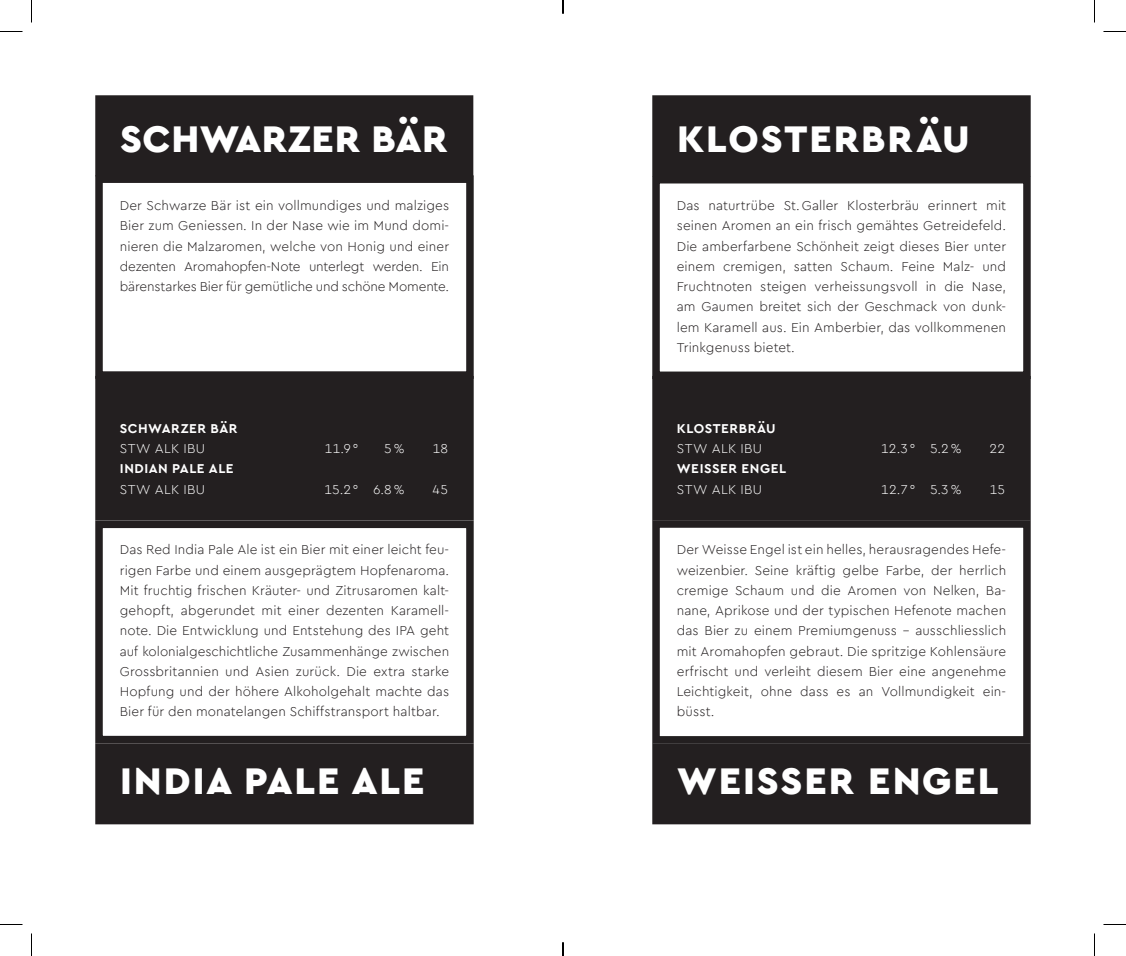
<style>
.page{position:relative;width:1126px;height:956px;background:#fff}
.page>*{position:absolute;margin:0;border:0;box-sizing:border-box;transform-origin:0 0}
.Titel_unten{font:900 39px "Cera PRO";letter-spacing:.05em;color:#fff}
.Titel_oben{font:900 39px "Cera PRO";letter-spacing:.02em;color:#fff}
.Titel_oben-2{font:900 39px "Cera PRO";letter-spacing:.05em;color:#fff}
.Bierbeschrieb__POS{font:300 13.5px/20.2px "Cera PRO";letter-spacing:.005em;color:#231f20;text-align:justify}
.STW_ALK_IBU__POS{font:300 13.5px "Cera PRO";letter-spacing:.03em;color:#fff}
.Biertitel__POS{font:700 13.5px "Cera PRO";letter-spacing:.04em;color:#fff}
</style>
<div class="page">
<div style="left:99px;top:380px;width:371px;height:137px;background:#231f20"></div>
<div style="left:95px;top:376px;width:379px;height:144px;border:8px solid #231f20"></div>
<div style="left:95px;top:175px;width:379px;height:204px;border:8px solid #231f20"></div>
<div style="left:95px;top:521px;width:379px;height:222px;border:8px solid #231f20"></div>
<div style="left:99px;top:99px;width:371px;height:74px;background:#231f20"></div>
<div style="left:95px;top:95px;width:378px;height:81px;border:8px solid #231f20"></div>
<div style="left:99px;top:747px;width:371px;height:74px;background:#231f20"></div>
<div style="left:95px;top:743px;width:379px;height:81px;border:8px solid #231f20"></div>
<div style="left:656px;top:380px;width:371px;height:137px;background:#231f20"></div>
<div style="left:652px;top:376px;width:379px;height:144px;border:8px solid #231f20"></div>
<div style="left:652px;top:176px;width:379px;height:203px;border:8px solid #231f20"></div>
<div style="left:652px;top:520px;width:379px;height:224px;border:8px solid #231f20"></div>
<div style="left:656px;top:99px;width:371px;height:74px;background:#231f20"></div>
<div style="left:652px;top:95px;width:379px;height:81px;border:8px solid #231f20"></div>
<div style="left:656px;top:747px;width:371px;height:74px;background:#231f20"></div>
<div style="left:652px;top:743px;width:379px;height:81px;border:8px solid #231f20"></div>
<svg style="left:0;top:31px;width:22px;height:1px"></svg>
<svg style="left:1103px;top:31px;width:23px;height:1px"></svg>
<svg style="left:0;top:924px;width:22px;height:1px"></svg>
<svg style="left:1103px;top:924px;width:23px;height:1px"></svg>
<svg style="left:31px;top:0;width:1px;height:23px"></svg>
<svg style="left:31px;top:933px;width:1px;height:23px"></svg>
<svg style="left:1094px;top:0;width:1px;height:23px"></svg>
<svg style="left:1094px;top:933px;width:1px;height:23px"></svg>
<svg style="left:562px;top:0;width:2px;height:14px"></svg>
<svg style="left:562px;top:942px;width:2px;height:14px"></svg>
<p class="Titel_oben" style="left:120px;top:113px;width:329px">SCHWARZER BÄR</p>
<p class="Bierbeschrieb__POS" style="left:120px;top:195px;width:331px">Der Schwarze Bär ist ein vollmundiges und malziges Bier zum Geniessen. In der Nase wie im Mund domi&shy;nieren die Malzaromen, welche von Honig und einer dezenten Aromahopfen-Note unterlegt werden. Ein bärenstarkes Bier für gemütliche und schöne Momente.</p>
<p class="Biertitel__POS" style="left:120px;top:419px;width:119px">SCHWARZER BÄR</p>
<p class="STW_ALK_IBU__POS" style="left:120px;top:440px;width:87px">STW ALK IBU</p>
<p class="STW_ALK_IBU__POS" style="left:325px;top:440px;width:35px">11.9 °</p>
<p class="STW_ALK_IBU__POS" style="left:384px;top:440px;width:22px">5 %</p>
<p class="STW_ALK_IBU__POS" style="left:433px;top:440px;width:17px">18</p>
<p class="Biertitel__POS" style="left:120px;top:460px;width:115px">INDIAN PALE ALE</p>
<p class="STW_ALK_IBU__POS" style="left:120px;top:480px;width:87px">STW ALK IBU</p>
<p class="STW_ALK_IBU__POS" style="left:325px;top:480px;width:82px">15.2 ° 6.8 %</p>
<p class="STW_ALK_IBU__POS" style="left:433px;top:480px;width:17px">45</p>
<p class="Bierbeschrieb__POS" style="left:120px;top:539px;width:331px">Das Red India Pale Ale ist ein Bier mit einer leicht feu&shy;rigen Farbe und einem ausgeprägtem Hopfenaroma.<br>Mit fruchtig frischen Kräuter- und Zitrusaromen kalt&shy;gehopft, abgerundet mit einer dezenten Karamell&shy;note. Die Entwicklung und Entstehung des IPA geht auf kolonialgeschichtliche Zusammenhänge zwischen Grossbritannien und Asien zurück. Die extra starke Hopfung und der höhere Alkoholgehalt machte das Bier für den monatelangen Schiffstransport haltbar.</p>
<p class="Titel_unten" style="left:120px;top:755px;width:306px">INDIA PALE ALE</p>
<p class="Titel_oben-2" style="left:677px;top:113px;width:294px">KLOSTERBRÄU</p>
<p class="Bierbeschrieb__POS" style="left:677px;top:195px;width:331px">Das naturtrübe St. Galler Klosterbräu erinnert mit seinen Aromen an ein frisch gemähtes Getreidefeld.<br>Die amberfarbene Schönheit zeigt dieses Bier unter einem cremigen, satten Schaum. Feine Malz- und Fruchtnoten steigen verheissungsvoll in die Nase, am Gaumen breitet sich der Geschmack von dunk&shy;lem Karamell aus. Ein Amberbier, das vollkommenen Trinkgenuss bietet.</p>
<p class="Biertitel__POS" style="left:677px;top:419px;width:100px">KLOSTERBRÄU</p>
<p class="STW_ALK_IBU__POS" style="left:677px;top:440px;width:87px">STW ALK IBU</p>
<p class="STW_ALK_IBU__POS" style="left:881px;top:440px;width:82px">12.3 ° 5.2 %</p>
<p class="STW_ALK_IBU__POS" style="left:990px;top:440px;width:17px">22</p>
<p class="Biertitel__POS" style="left:677px;top:460px;width:111px">WEISSER ENGEL</p>
<p class="STW_ALK_IBU__POS" style="left:677px;top:480px;width:87px">STW ALK IBU</p>
<p class="STW_ALK_IBU__POS" style="left:881px;top:480px;width:82px">12.7 ° 5.3 %</p>
<p class="STW_ALK_IBU__POS" style="left:990px;top:480px;width:17px">15</p>
<p class="Bierbeschrieb__POS" style="left:677px;top:539px;width:331px">Der Weisse Engel ist ein helles, herausragendes Hefe&shy;weizenbier. Seine kräftig gelbe Farbe, der herrlich cremige Schaum und die Aromen von Nelken, Ba&shy;nane, Aprikose und der typischen Hefenote machen das Bier zu einem Premiumgenuss – ausschliesslich mit Aromahopfen gebraut. Die spritzige Kohlensäure erfrischt und verleiht diesem Bier eine angenehme Leichtigkeit, ohne dass es an Vollmundigkeit ein&shy;büsst.</p>
<p class="Titel_unten" style="left:677px;top:755px;width:323px">WEISSER ENGEL</p>
</div>
